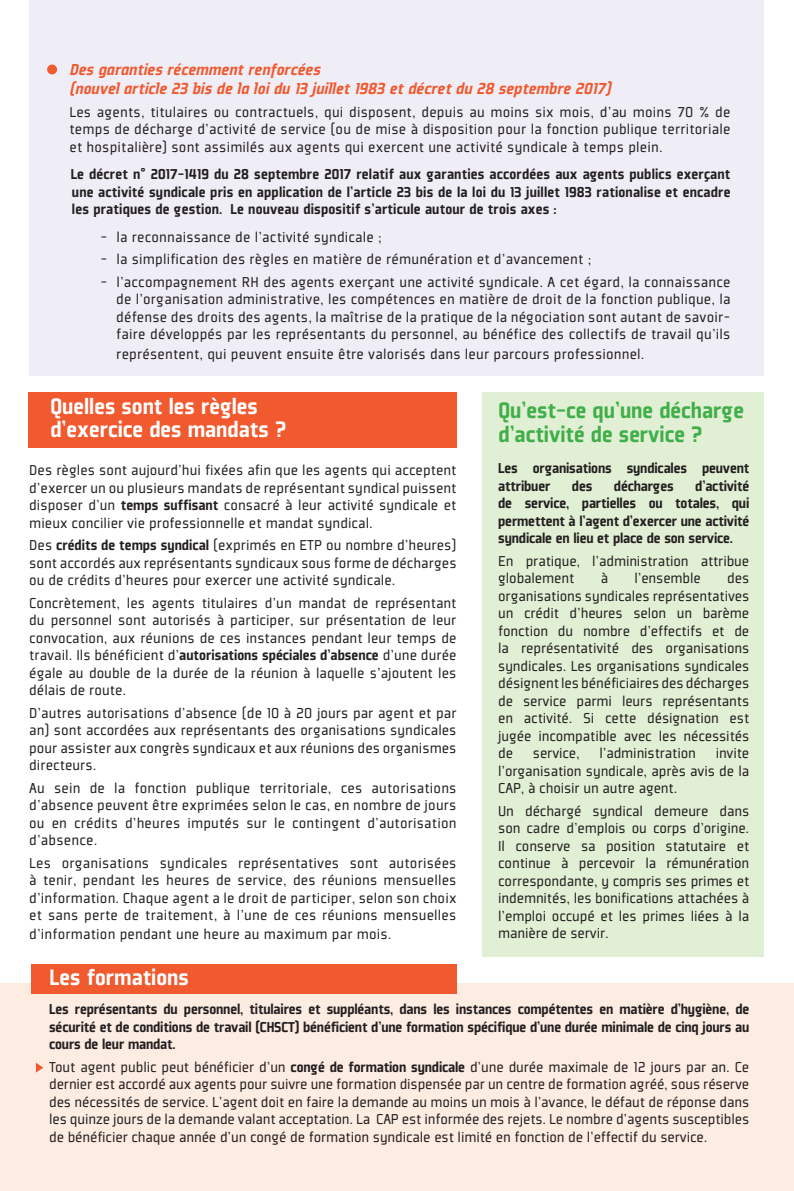
<style>
.page{position:relative;width:794px;height:1191px;background:#fff}
.page>*{position:absolute;margin:0;border:0;box-sizing:border-box;transform-origin:0 0}
.t1{font:900 24.5px "Plexes";color:#fff}
.t2{font:900 24.5px "Plexes";color:#40ae49}
.t3{font:italic 900 17.5px "Plexes";letter-spacing:.01em;color:#f1592f}
.t4{font:15.75px/17.5px "Plexes";color:#231f20;text-align:justify}
.t5{font:900 15.75px/17.5px "Plexes";letter-spacing:-.01em;color:#231f20;text-align:justify}
.s1{font-weight:900}
</style>
<div class="page">
<div style="left:482px;top:392px;width:282px;height:564px;background:#e1efd4"></div>
<div style="left:30px;top:0;width:734px;height:376px;background:#efedf6"></div>
<div style="left:0;top:984px;width:794px;height:207px;background:#fdece2"></div>
<div style="left:28px;top:392px;width:428px;height:56px;background:#f1592f"></div>
<div style="left:47px;top:64px;width:10px;height:10px;background:#f1592f;border-radius:50%"></div>
<div style="left:31px;top:963px;width:425px;height:30px;background:#f1592f"></div>
<svg style="left:36px;top:1063px;width:7px;height:9px"></svg>
<p class="t3" style="left:69px;top:60px;width:252px">Des garanties récemment renforcées</p>
<p class="t3" style="left:69px;top:80px;width:542px">(nouvel article 23 bis de la loi du 13 juillet 1983 et décret du 28 septembre 2017)</p>
<p class="t4" style="left:69px;top:103px;width:662px">Les agents, titulaires ou contractuels, qui disposent, depuis au moins six mois, d’au moins 70 % de temps de décharge d’activité de service (ou de mise à disposition pour la fonction publique territoriale et hospitalière) sont assimilés aux agents qui exercent une activité syndicale à temps plein.</p>
<p class="t5" style="left:71px;top:165px;width:661px">Le décret n° 2017-1419 du 28 septembre 2017 relatif aux garanties accordées aux agents publics exerçant une activité syndicale pris en application de l’article 23 bis de la loi du 13 juillet 1983 rationalise et encadre les pratiques de gestion. Le nouveau dispositif s’articule autour de trois axes :</p>
<p class="t4" style="left:100px;top:228px;width:283px">- la reconnaissance de l’activité syndicale ;</p>
<p class="t4" style="left:100px;top:250px;width:492px">- la simplification des règles en matière de rémunération et d’avancement ;</p>
<p class="t4" style="left:116px;top:273px;width:615px;text-indent:-16px">- l’accompagnement RH des agents exerçant une activité syndicale. A cet égard, la connaissance de l’organisation administrative, les compétences en matière de droit de la fonction publique, la défense des droits des agents, la maîtrise de la pratique de la négociation sont autant de savoir&shy;faire développés par les représentants du personnel, au bénéfice des collectifs de travail qu’ils</p>
<p class="t4" style="left:116px;top:344px;width:530px">représentent, qui peuvent ensuite être valorisés dans leur parcours professionnel.</p>
<p class="t1" style="left:50px;top:393px;width:209px">Quelles sont les règles</p>
<p class="t1" style="left:50px;top:416px;width:237px">d’exercice des mandats ?</p>
<p class="t4" style="left:29px;top:461px;width:429px">Des règles sont aujourd’hui fixées afin que les agents qui acceptent d’exercer un ou plusieurs mandats de représentant syndical puissent disposer d’un <span class="s1">temps suffisant</span> consacré à leur activité syndicale et mieux concilier vie professionnelle et mandat syndical.</p>
<p class="t4" style="left:29px;top:536px;width:429px">Des <span class="s1">crédits de temps syndical</span> (exprimés en ETP ou nombre d’heures) sont accordés aux représentants syndicaux sous forme de décharges ou de crédits d’heures pour exercer une activité syndicale.</p>
<p class="t4" style="left:29px;top:593px;width:429px">Concrètement, les agents titulaires d’un mandat de représentant du personnel sont autorisés à participer, sur présentation de leur convocation, aux réunions de ces instances pendant leur temps de travail. Ils bénéficient d’<span class="s1">autorisations spéciales d’absence</span> d’une durée égale au double de la durée de la réunion à laquelle s’ajoutent les délais de route.</p>
<p class="t4" style="left:29px;top:703px;width:429px">D’autres autorisations d’absence (de 10 à 20 jours par agent et par an) sont accordées aux représentants des organisations syndicales pour assister aux congrès syndicaux et aux réunions des organismes directeurs.</p>
<p class="t4" style="left:29px;top:778px;width:429px">Au sein de la fonction publique territoriale, ces autorisations d’absence peuvent être exprimées selon le cas, en nombre de jours ou en crédits d’heures imputés sur le contingent d’autorisation d’absence.</p>
<p class="t4" style="left:29px;top:853px;width:429px">Les organisations syndicales représentatives sont autorisées à tenir, pendant les heures de service, des réunions mensuelles d’information. Chaque agent a le droit de participer, selon son choix et sans perte de traitement, à l’une de ces réunions mensuelles</p>
<p class="t4" style="left:29px;top:925px;width:364px">d’information pendant une heure au maximum par mois.</p>
<p class="t1" style="left:50px;top:964px;width:141px">Les formations</p>
<p class="t2" style="left:498px;top:397px;width:247px">Qu’est-ce qu’une décharge</p>
<p class="t2" style="left:498px;top:421px;width:205px">d’activité de service ?</p>
<p class="t5" style="left:498px;top:459px;width:252px">Les organisations syndicales peuvent attribuer</p>
<p class="t5" style="left:498px;top:477px;width:253px;text-indent:197px">d’activité de service, partielles ou totales, qui permettent à l’agent d’exercer une activité syndicale en lieu et place de son service.</p>
<p class="t4" style="left:498px;top:551px;width:253px">En pratique, l’administration attribue globalement</p>
<p class="t5" style="left:572px;top:477px;width:22px">des</p>
<p class="t5" style="left:614px;top:477px;width:61px">décharges</p>
<p class="t4" style="left:600px;top:569px;width:9px">à</p>
<p class="t4" style="left:634px;top:569px;width:68px">l’ensemble</p>
<p class="t4" style="left:498px;top:569px;width:253px;text-indent:229px">des organisations syndicales représentatives un crédit d’heures selon un barème fonction du nombre d’effectifs et de la représentativité des organisations syndicales. Les organisations syndicales désignent les bénéficiaires des décharges de service parmi leurs représentants en activité. Si cette désignation est jugée incompatible avec les nécessités de</p>
<p class="t4" style="left:533px;top:744px;width:165px">service, l’administration</p>
<p class="t4" style="left:498px;top:744px;width:253px;text-indent:217px">invite l’organisation syndicale, après avis de la CAP, à choisir un autre agent.</p>
<p class="t4" style="left:498px;top:801px;width:253px">Un déchargé syndical demeure dans son cadre d’emplois ou corps d’origine.<br>Il conserve sa position statutaire et continue à percevoir la rémunération correspondante, y compris ses primes et indemnités, les bonifications attachées à l’emploi occupé et les primes liées à la manière de servir.</p>
<p class="t5" style="left:49px;top:1000px;width:701px">Les représentants du personnel, titulaires et suppléants, dans les instances compétentes en matière d’hygiène, de sécurité et de conditions de travail (CHSCT) bénéficient d’une formation spécifique d’une durée minimale de cinq jours au cours de leur mandat.</p>
<p class="t4" style="left:49px;top:1057px;width:702px">Tout agent public peut bénéficier d’un <span class="s1">congé de formation syndicale</span> d’une durée maximale de 12 jours par an. Ce dernier est accordé aux agents pour suivre une formation dispensée par un centre de formation agréé, sous réserve des nécessités de service. L’agent doit en faire la demande au moins un mois à l’avance, le défaut de réponse dans les quinze jours de la demande valant acceptation. La CAP est informée des rejets. Le nombre d’agents susceptibles de bénéficier chaque année d’un congé de formation syndicale est limité en fonction de l’effectif du service.</p>
</div>
